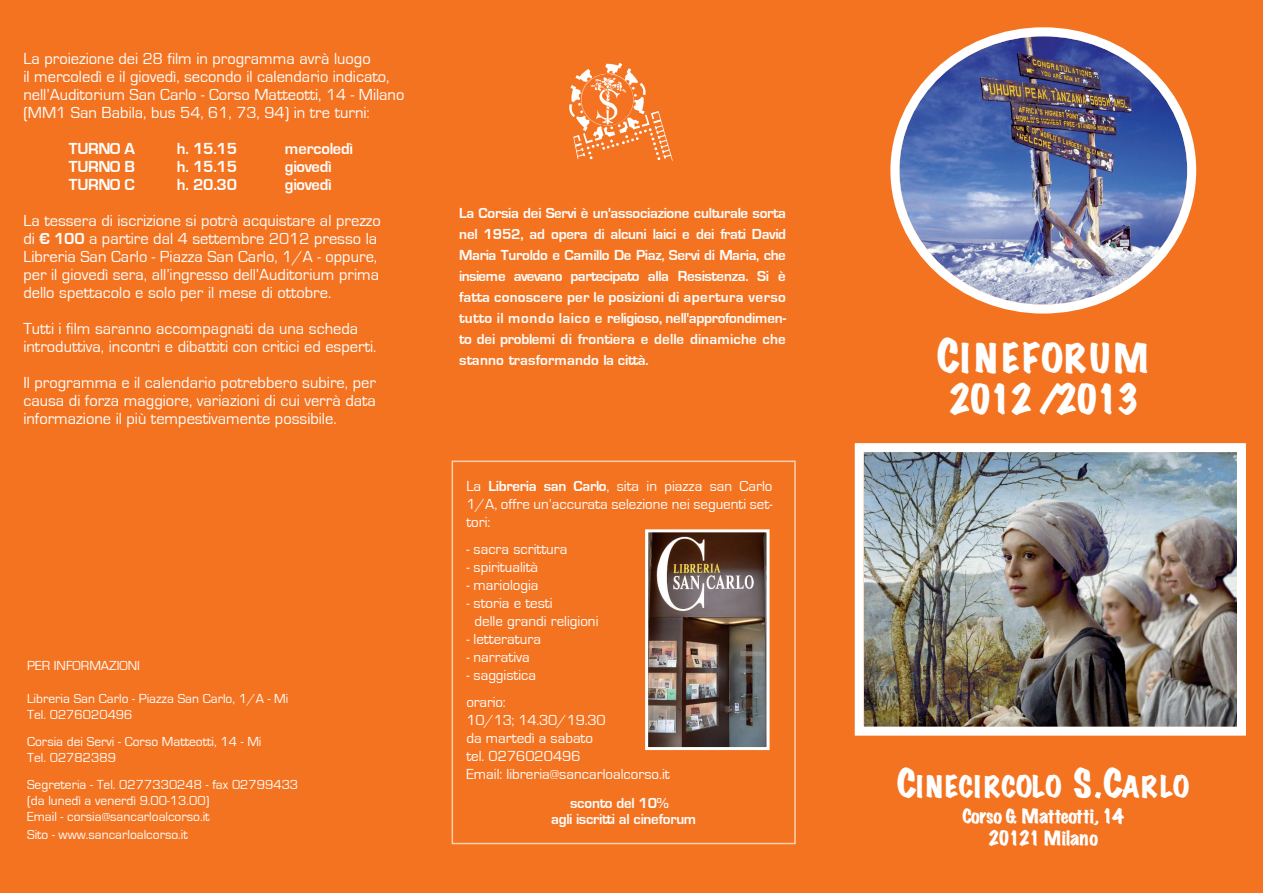
<style>
.page{position:relative;width:1263px;height:893px;background:#f47321}
.page>*{position:absolute;margin:0;border:0;box-sizing:border-box;transform-origin:0 0}
.t1{font:expanded 36px/41px "Marker Felt";letter-spacing:.025em;color:#fff;text-align:center}
.t2{font:expanded 27px "Marker Felt";letter-spacing:.035em;color:#fff}
.t3{font:expanded 18px/21.6px "Marker Felt";letter-spacing:-.03em;color:#fff;text-align:center}
.t4{font:16.5px/18px "Eurostile";color:#fff}
.t5{font:700 16.5px "Eurostile";letter-spacing:-.015em;color:#fff}
.t6{font:700 15px/21px "Eurostile";letter-spacing:-.01em;color:#fff;text-align:justify}
.t7{font:15px/18px "Eurostile";color:#fff}
.t8{font:13.5px/16.2px "Eurostile";color:#fff}
.s1{font-weight:700}
.s2{font-size:42px}
.s3{font-size:36px}
</style>
<div class="page">
<div style="left:452px;top:461px;width:344px;height:383px;border:2px solid #fcd0af"></div>
<img style="left:649px;top:533px;width:116px;height:213px">
<div style="left:645px;top:529px;width:124px;height:221px;border:3px solid #fff"></div>
<img style="left:569px;top:62px;width:104px;height:99px">
<img style="left:582px;top:74px;width:51px;height:51px;border-radius:50%">
<img style="left:865px;top:453px;width:371px;height:273px">
<div style="left:855px;top:443px;width:391px;height:293px;border:9px solid #fff"></div>
<img style="left:890px;top:27px;width:306px;height:287px">
<p class="t4" style="left:23px;top:50px;width:383px">La proiezione dei 28 film in programma avrà luogo<br>il mercoledì e il giovedì, secondo il calendario indicato, nell’Auditorium San Carlo - Corso Matteotti, 14 - Milano (MM1 San Babila, bus 54, 61, 73, 94) in tre turni:</p>
<p class="t5" style="left:69px;top:141px;width:68px">TURNO A</p>
<p class="t5" style="left:177px;top:141px;width:62px">h. 15.15</p>
<p class="t5" style="left:285px;top:141px;width:70px">mercoledì</p>
<p class="t5" style="left:69px;top:159px;width:68px">TURNO B</p>
<p class="t5" style="left:177px;top:159px;width:62px">h. 15.15</p>
<p class="t5" style="left:285px;top:159px;width:48px">giovedì</p>
<p class="t5" style="left:69px;top:177px;width:67px">TURNO C</p>
<p class="t5" style="left:177px;top:177px;width:62px">h. 20.30</p>
<p class="t5" style="left:285px;top:177px;width:48px">giovedì</p>
<p class="t4" style="left:23px;top:212px;width:359px">La tessera di iscrizione si potrà acquistare al prezzo di <span class="s1">€ 100</span> a partire dal 4 settembre 2012 presso la Libreria San Carlo - Piazza San Carlo, 1/A - oppure, per il giovedì sera, all’ingresso dell’Auditorium prima dello spettacolo e solo per il mese di ottobre.</p>
<p class="t4" style="left:23px;top:320px;width:355px">Tutti i film saranno accompagnati da una scheda introduttiva, incontri e dibattiti con critici ed esperti.</p>
<p class="t4" style="left:23px;top:374px;width:354px;text-align:justify">Il programma e il calendario potrebbero subire, per causa di forza maggiore, variazioni di cui verrà data informazione il più tempestivamente possibile.</p>
<p class="t8" style="left:27px;top:658px;width:114px">PER INFORMAZIONI</p>
<p class="t8" style="left:27px;top:691px;width:263px">Libreria San Carlo - Piazza San Carlo, 1/A - Mi<br>Tel. 0276020496</p>
<p class="t8" style="left:27px;top:733px;width:236px">Corsia dei Servi - Corso Matteotti, 14 - Mi<br>Tel. 02782389</p>
<p class="t8" style="left:27px;top:776px;width:273px">Segreteria - Tel. 0277330248 - fax 02799433 (da lunedì a venerdì 9.00-13.00)<br>Email - corsia@sancarloalcorso.it</p>
<p class="t8" style="left:27px;top:826px;width:162px">Sito - www.sancarloalcorso.it</p>
<p class="t6" style="left:459px;top:203px;width:328px">La Corsia dei Servi è un'associazione culturale sorta nel 1952, ad opera di alcuni laici e dei frati David Maria Turoldo e Camillo De Piaz, Servi di Maria, che insieme avevano partecipato alla Resistenza. Si è fatta conoscere per le posizioni di apertura verso tutto il mondo laico e religioso, nell'approfondimen&shy;to dei problemi di frontiera e delle dinamiche che stanno trasformando la città.</p>
<p class="t7" style="left:466px;top:478px;width:308px;text-align:justify">La <span class="s1">Libreria san Carlo</span>, sita in piazza san Carlo 1/A, offre un’accurata selezione nei seguenti set&shy;tori:</p>
<p class="t7" style="left:466px;top:541px;width:103px">- sacra scrittura</p>
<p class="t7" style="left:466px;top:559px;width:73px">- spiritualità</p>
<p class="t7" style="left:466px;top:577px;width:74px">- mariologia</p>
<p class="t7" style="left:475px;top:595px;width:125px;text-indent:-8px">- storia e testi<br>delle grandi religioni</p>
<p class="t7" style="left:466px;top:631px;width:76px">- letteratura</p>
<p class="t7" style="left:466px;top:649px;width:65px">- narrativa</p>
<p class="t7" style="left:466px;top:662px;width:71px;line-height:27px">- saggistica orario:</p>
<p class="t7" style="left:466px;top:712px;width:205px">10/13; 14.30/19.30<br>da martedì a sabato<br>tel. 0276020496<br>Email: libreria@sancarloalcorso.it</p>
<p class="t6" style="left:551px;top:795px;width:147px;line-height:16.5px;text-align:center">sconto del 10%<br>agli iscritti al cineforum</p>
<h1 class="t1" style="left:937px;top:339px;width:212px"><span class="s2">C</span>INEFORUM<br>2012 /2013</h1>
<h2 class="t2" style="left:897px;top:773px;width:294px"><span class="s3">C</span>INECIRCOLO <span class="s3">S.C</span>ARLO</h2>
<p class="t3" style="left:962px;top:806px;width:163px">CORSO G. MATTEOTTI, 14<br>20121 MILANO</p>
</div>
